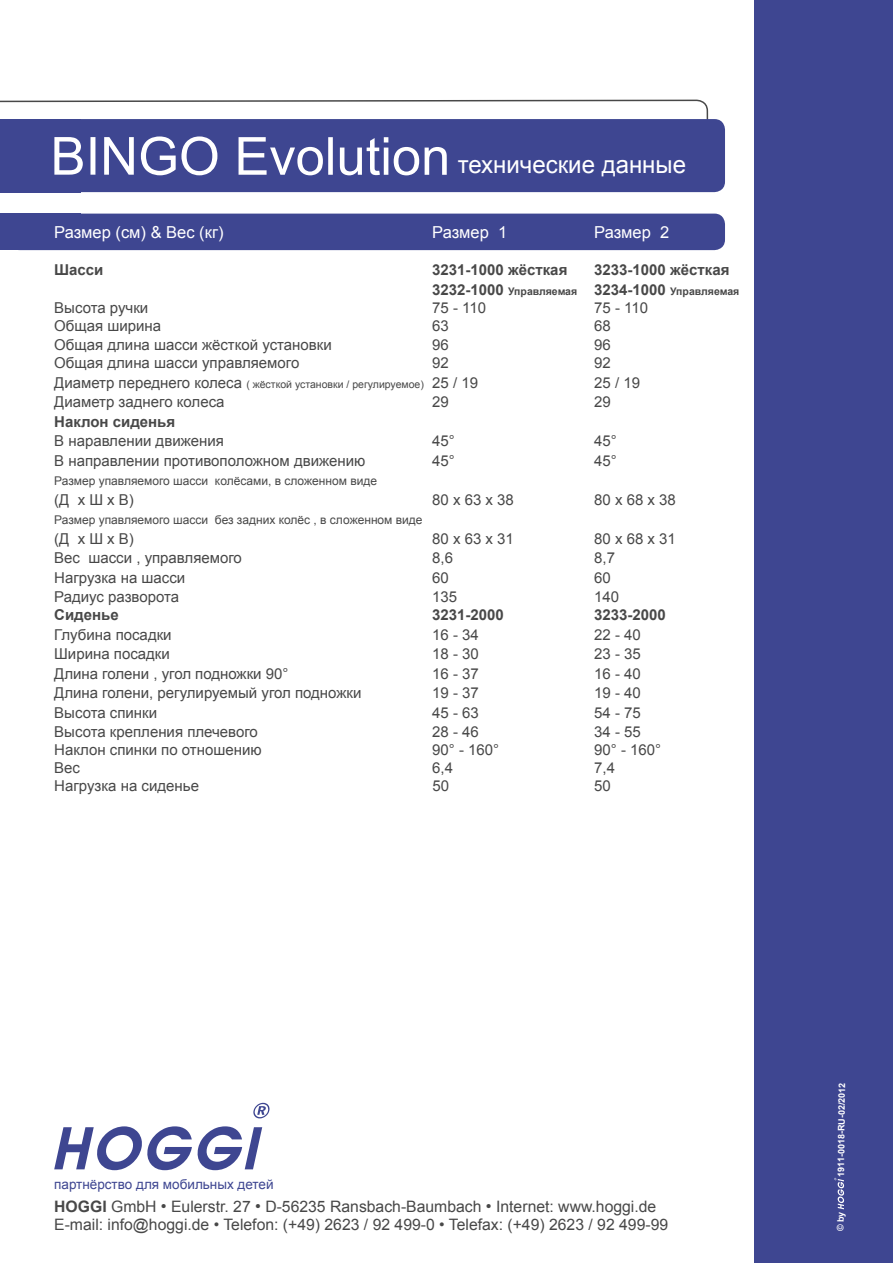
<style>
.page{position:relative;width:893px;height:1263px;background:#fff}
.page>*{position:absolute;margin:0;border:0;box-sizing:border-box;transform-origin:0 0}
.t1{font:52.5px "Arial";color:#fff}
.t2{font:24px "Arial";color:#fff}
.t3{font:16.5px "Arial";color:#fff}
.t4{font:15.75px "Arial";color:#484848}
.t5{font:15px "Arial";color:#484848}
.t6{font:700 15px "Arial";color:#484848}
.t7{font:13.5px "Arial";color:#3e4691}
.t8{font:12px "Arial";color:#484848}
.t9{font:10.5px "Arial";color:#484848}
.t10{font:700 10.5px "Arial";color:#484848}
.t11{font:700 9px "Arial";color:#fff}
.s1{font-size:15px}
.s2{font-weight:700}
.s3{font-size:16.5px}
</style>
<div class="page">
<div style="left:754px;top:0;width:139px;height:1263px;background:#3e4691"></div>
<svg style="left:54px;top:1126px;width:208px;height:44px"></svg>
<svg style="left:253px;top:1103px;width:17px;height:15px"></svg>
<div style="left:0;top:214px;width:80px;height:36px;background:#3e4691"></div>
<div style="left:0;top:119px;width:80px;height:73px;background:#3e4691"></div>
<svg style="left:0;top:99px;width:709px;height:20px"></svg>
<div style="left:80px;top:119px;width:645px;height:73px;background:#3e4691"></div>
<div style="left:80px;top:214px;width:645px;height:36px;background:#3e4691"></div>
<svg style="left:834px;top:1178px;width:11px;height:32px"></svg>
<p class="t1" style="left:51px;top:122px;width:401px">BINGO Evolution</p>
<p class="t2" style="left:458px;top:149px;width:230px">технические данные</p>
<p class="t3" style="left:54px;top:221px;width:171px">Размер (см) &amp; Вес (кг)</p>
<p class="t3" style="left:432px;top:221px;width:77px">Размер 1</p>
<p class="t3" style="left:594px;top:221px;width:77px">Размер 2</p>
<p class="t6" style="left:54px;top:260px;width:51px">Шасси</p>
<p class="t6" style="left:432px;top:260px;width:137px">3231-1000 жёсткая</p>
<p class="t6" style="left:594px;top:260px;width:137px">3233-1000 жёсткая</p>
<p class="t10" style="left:432px;top:284px;width:309px"><span class="s1">3232-1000</span> Управляемая <span class="s1">3234-1000</span> Управляемая</p>
<p class="t5" style="left:54px;top:298px;width:96px">Высота ручки</p>
<p class="t5" style="left:432px;top:298px;width:55px">75 - 110</p>
<p class="t5" style="left:594px;top:298px;width:55px">75 - 110</p>
<p class="t5" style="left:54px;top:316px;width:109px">Общая ширина</p>
<p class="t5" style="left:432px;top:316px;width:18px">63</p>
<p class="t5" style="left:594px;top:316px;width:18px">68</p>
<p class="t5" style="left:54px;top:335px;width:279px">Общая длина шасси жёсткой установки</p>
<p class="t5" style="left:432px;top:335px;width:18px">96</p>
<p class="t5" style="left:594px;top:335px;width:18px">96</p>
<p class="t5" style="left:54px;top:353px;width:247px">Общая длина шасси управляемого</p>
<p class="t5" style="left:432px;top:353px;width:18px">92</p>
<p class="t5" style="left:594px;top:353px;width:18px">92</p>
<p class="t9" style="left:54px;top:377px;width:425px"><span class="s1">Диаметр переднего колеса</span> ( жёсткой установки / регулируемое) <span class="s1">25 / 19</span></p>
<p class="t5" style="left:594px;top:373px;width:47px">25 / 19</p>
<p class="t5" style="left:54px;top:392px;width:172px">Диаметр заднего колеса</p>
<p class="t5" style="left:432px;top:392px;width:18px">29</p>
<p class="t5" style="left:594px;top:392px;width:18px">29</p>
<p class="t6" style="left:54px;top:412px;width:123px">Наклон сиденья</p>
<p class="t5" style="left:54px;top:431px;width:171px">В наравлении движения</p>
<p class="t5" style="left:432px;top:431px;width:24px">45°</p>
<p class="t5" style="left:594px;top:431px;width:24px">45°</p>
<p class="t5" style="left:54px;top:451px;width:313px">В направлении противоположном движению</p>
<p class="t5" style="left:432px;top:451px;width:24px">45°</p>
<p class="t5" style="left:594px;top:451px;width:24px">45°</p>
<p class="t8" style="left:54px;top:473px;width:324px">Размер упавляемого шасси колёсами, в сложенном виде</p>
<p class="t5" style="left:54px;top:490px;width:81px">(Д х Ш х В)</p>
<p class="t5" style="left:432px;top:490px;width:83px">80 x 63 x 38</p>
<p class="t5" style="left:594px;top:490px;width:83px">80 x 68 x 38</p>
<p class="t8" style="left:54px;top:512px;width:370px">Размер упавляемого шасси без задних колёс , в сложенном виде</p>
<p class="t5" style="left:54px;top:529px;width:81px">(Д х Ш х В)</p>
<p class="t5" style="left:432px;top:529px;width:83px">80 x 63 x 31</p>
<p class="t5" style="left:594px;top:529px;width:83px">80 x 68 x 31</p>
<p class="t5" style="left:54px;top:548px;width:189px">Вес шасси , управляемого</p>
<p class="t5" style="left:432px;top:548px;width:22px">8,6</p>
<p class="t5" style="left:594px;top:548px;width:22px">8,7</p>
<p class="t5" style="left:54px;top:568px;width:133px">Нагрузка на шасси</p>
<p class="t5" style="left:432px;top:568px;width:18px">60</p>
<p class="t5" style="left:594px;top:568px;width:18px">60</p>
<p class="t5" style="left:54px;top:587px;width:126px">Радиус разворота</p>
<p class="t5" style="left:432px;top:587px;width:27px">135</p>
<p class="t5" style="left:594px;top:587px;width:27px">140</p>
<p class="t6" style="left:54px;top:605px;width:66px">Сиденье</p>
<p class="t6" style="left:432px;top:605px;width:73px">3231-2000</p>
<p class="t6" style="left:594px;top:605px;width:73px">3233-2000</p>
<p class="t5" style="left:54px;top:625px;width:119px">Глубина посадки</p>
<p class="t5" style="left:432px;top:625px;width:48px">16 - 34</p>
<p class="t5" style="left:594px;top:625px;width:48px">22 - 40</p>
<p class="t5" style="left:54px;top:644px;width:117px">Ширина посадки</p>
<p class="t5" style="left:432px;top:644px;width:48px">18 - 30</p>
<p class="t5" style="left:594px;top:644px;width:48px">23 - 35</p>
<p class="t5" style="left:54px;top:664px;width:236px">Длина голени , угол подножки 90°</p>
<p class="t5" style="left:432px;top:664px;width:48px">16 - 37</p>
<p class="t5" style="left:594px;top:664px;width:48px">16 - 40</p>
<p class="t5" style="left:54px;top:683px;width:309px">Длина голени, регулируемый угол подножки</p>
<p class="t5" style="left:432px;top:683px;width:48px">19 - 37</p>
<p class="t5" style="left:594px;top:683px;width:48px">19 - 40</p>
<p class="t5" style="left:54px;top:703px;width:104px">Высота спинки</p>
<p class="t5" style="left:432px;top:703px;width:48px">45 - 63</p>
<p class="t5" style="left:594px;top:703px;width:48px">54 - 75</p>
<p class="t5" style="left:54px;top:722px;width:205px">Высота крепления плечевого</p>
<p class="t5" style="left:432px;top:722px;width:48px">28 - 46</p>
<p class="t5" style="left:594px;top:722px;width:48px">34 - 55</p>
<p class="t5" style="left:54px;top:740px;width:209px">Наклон спинки по отношению</p>
<p class="t5" style="left:432px;top:740px;width:69px">90° - 160°</p>
<p class="t5" style="left:594px;top:740px;width:69px">90° - 160°</p>
<p class="t5" style="left:54px;top:758px;width:27px">Вес</p>
<p class="t5" style="left:432px;top:758px;width:22px">6,4</p>
<p class="t5" style="left:594px;top:758px;width:22px">7,4</p>
<p class="t5" style="left:54px;top:776px;width:146px">Нагрузка на сиденье</p>
<p class="t5" style="left:432px;top:776px;width:18px">50</p>
<p class="t5" style="left:594px;top:776px;width:18px">50</p>
<p class="t7" style="left:54px;top:1175px;width:221px">партнёрство для мобильных детей</p>
<p class="t4" style="left:54px;top:1196px;width:604px"><span class="s2">HOGGI</span> GmbH <span class="s3">•</span> Eulerstr. 27 <span class="s3">•</span> D-56235 Ransbach-Baumbach <span class="s3">•</span> Internet: www.hoggi.de</p>
<p class="t4" style="left:54px;top:1214px;width:615px">E-mail: info@hoggi.de • Telefon: (+49) 2623 / 92 499-0 • Telefax: (+49) 2623 / 92 499-99</p>
<p class="t11" style="left:835px;top:1176px;width:96px;rotate:-89deg">1911-0018-RU-02/2012</p>
</div>
